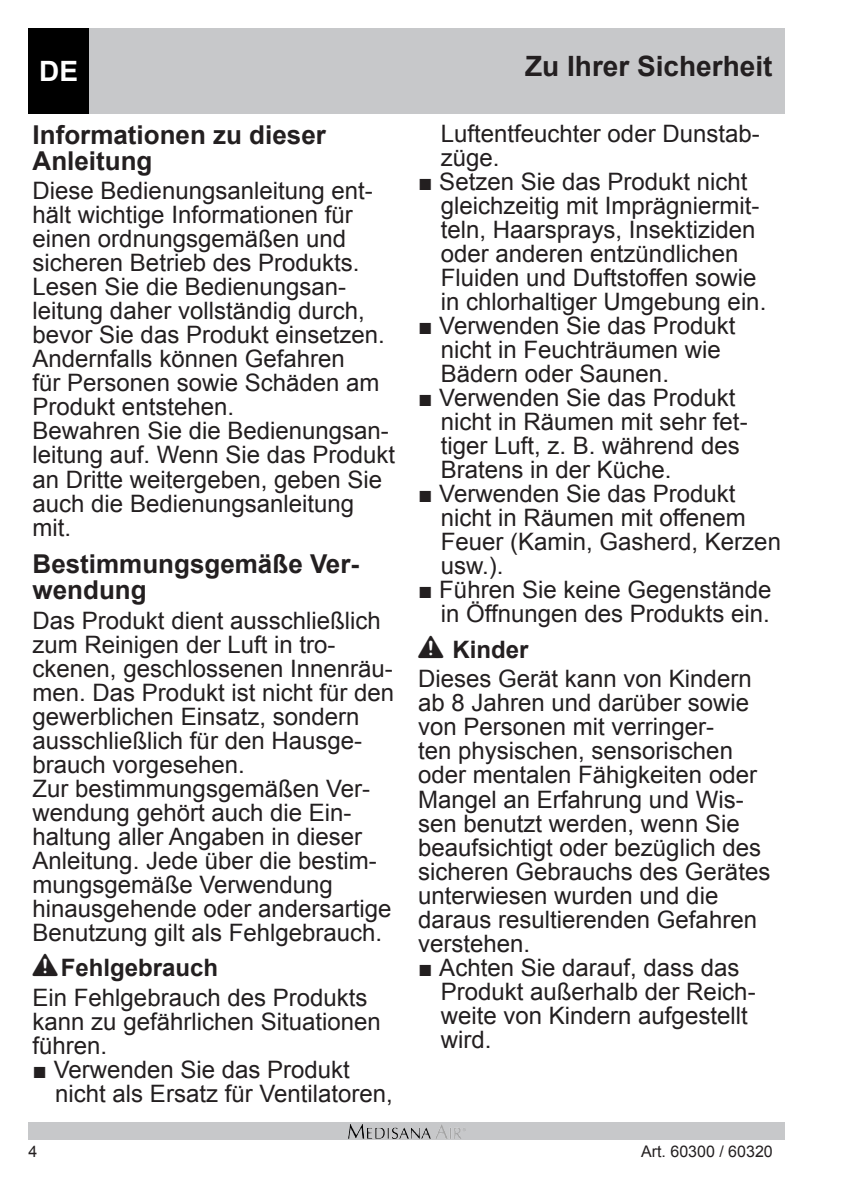
<style>
.page{position:relative;width:842px;height:1191px;background:#fff}
.page>*{position:absolute;margin:0;border:0;box-sizing:border-box;transform-origin:0 0}
.Ü_Head_links{font:700 28px "Arial";color:#231f20}
.Ü_Head_Sprache{font:700 28px "Arial";color:#fff}
.Sicherheit_Überschri{font:700 26px/26px "Arial";color:#231f20}
.Sicherheit_Groß{font:24px/24px "Arial";color:#231f20}
.Sicherheit_Überschri-2{font:700 24px "Arial";color:#231f20}
.t1{font:16px "Arial";color:#231f20}
.s1{font-family:"Warnzeichen";font-weight:400}
</style>
<div class="page">
<div style="left:28px;top:1123px;width:757px;height:17px;background:#c7c8ca"></div>
<img style="left:348px;top:1124px;width:117px;height:14px">
<div style="left:28px;top:28px;width:757px;height:85px;background:#c7c8ca"></div>
<div style="left:28px;top:28px;width:61px;height:85px;background:#000"></div>
<p class="Ü_Head_Sprache" style="left:39px;top:53px;width:40px">DE</p>
<p class="Sicherheit_Überschri" style="left:33px;top:122px;width:295px">Informationen zu dieser<br>Anleitung</p>
<p class="Sicherheit_Groß" style="left:33px;top:179px;width:342px">Diese Bedienungsanleitung ent&shy;hält wichtige Informationen für einen ordnungsgemäßen und sicheren Betrieb des Produkts.</p>
<p class="Sicherheit_Groß" style="left:33px;top:275px;width:354px">Lesen Sie die Bedienungsan&shy;leitung daher vollständig durch, bevor Sie das Produkt einsetzen.<br>Andernfalls können Gefahren<br>für Personen sowie Schäden am<br>Produkt entstehen.</p>
<p class="Sicherheit_Groß" style="left:33px;top:419px;width:364px">Bewahren Sie die Bedienungsan&shy;leitung auf. Wenn Sie das Produkt an Dritte weitergeben, geben Sie auch die Bedienungsanleitung mit.</p>
<p class="Sicherheit_Überschri" style="left:33px;top:551px;width:328px">Bestimmungsgemäße Ver&shy;wendung</p>
<p class="Sicherheit_Groß" style="left:33px;top:608px;width:363px">Das Produkt dient ausschließlich zum Reinigen der Luft in tro&shy;ckenen, geschlossenen Innenräu&shy;men. Das Produkt ist nicht für den gewerblichen Einsatz, sondern ausschließlich für den Hausge&shy;brauch vorgesehen.</p>
<p class="Sicherheit_Groß" style="left:33px;top:776px;width:360px">Zur bestimmungsgemäßen Ver&shy;wendung gehört auch die Ein&shy;haltung aller Angaben in dieser<br>Anleitung. Jede über die bestim&shy;mungsgemäße Verwendung hinausgehende oder andersartige<br>Benutzung gilt als Fehlgebrauch.</p>
<p class="Sicherheit_Überschri-2" style="left:33px;top:951px;width:187px"><span class="s1">L</span>Fehlgebrauch</p>
<p class="Sicherheit_Groß" style="left:33px;top:985px;width:350px">Ein Fehlgebrauch des Produkts kann zu gefährlichen Situationen führen.</p>
<p class="Sicherheit_Groß" style="left:55px;top:1057px;width:339px;text-indent:-23px">■ Verwenden Sie das Produkt nicht als Ersatz für Ventilatoren,</p>
<p class="Ü_Head_links" style="left:525px;top:47px;width:249px">Zu Ihrer Sicherheit</p>
<p class="Sicherheit_Groß" style="left:441px;top:122px;width:320px">Luftentfeuchter oder Dunstab&shy;züge.</p>
<p class="Sicherheit_Groß" style="left:441px;top:170px;width:327px;text-indent:-23px">■ Setzen Sie das Produkt nicht gleichzeitig mit Imprägniermit&shy;teln, Haarsprays, Insektiziden oder anderen entzündlichen<br>Fluiden und Duftstoffen sowie in chlorhaltiger Umgebung ein.</p>
<p class="Sicherheit_Groß" style="left:441px;top:314px;width:296px;text-indent:-23px">■ Verwenden Sie das Produkt nicht in Feuchträumen wie<br>Bädern oder Saunen.</p>
<p class="Sicherheit_Groß" style="left:441px;top:386px;width:308px;text-indent:-23px">■ Verwenden Sie das Produkt nicht in Räumen mit sehr fet&shy;tiger Luft, z. B. während des<br>Bratens in der Küche.</p>
<p class="Sicherheit_Groß" style="left:441px;top:482px;width:342px;text-indent:-23px">■ Verwenden Sie das Produkt nicht in Räumen mit offenem<br>Feuer (Kamin, Gasherd, Kerzen usw.).</p>
<p class="Sicherheit_Groß" style="left:418px;top:578px;width:355px;text-align:right">■ Führen Sie keine Gegenstände in Öffnungen des Produkts ein.</p>
<p class="Sicherheit_Überschri-2" style="left:418px;top:633px;width:112px"><span class="s1">L</span> Kinder</p>
<p class="Sicherheit_Groß" style="left:418px;top:667px;width:354px">Dieses Gerät kann von Kindern ab 8 Jahren und darüber sowie von Personen mit verringer-<br>ten physischen, sensorischen oder mentalen Fähigkeiten oder<br>Mangel an Erfahrung und Wis&shy;sen benutzt werden, wenn Sie beaufsichtigt oder bezüglich des sicheren Gebrauchs des Gerätes unterwiesen wurden und die daraus resultierenden Gefahren verstehen.</p>
<p class="Sicherheit_Groß" style="left:441px;top:955px;width:316px;text-indent:-23px">■ Achten Sie darauf, dass das<br>Produkt außerhalb der Reich&shy;weite von Kindern aufgestellt wird.</p>
<p class="t1" style="left:28px;top:1141px;width:10px">4</p>
<p class="t1" style="left:641px;top:1141px;width:133px">Art. 60300 / 60320</p>
</div>
